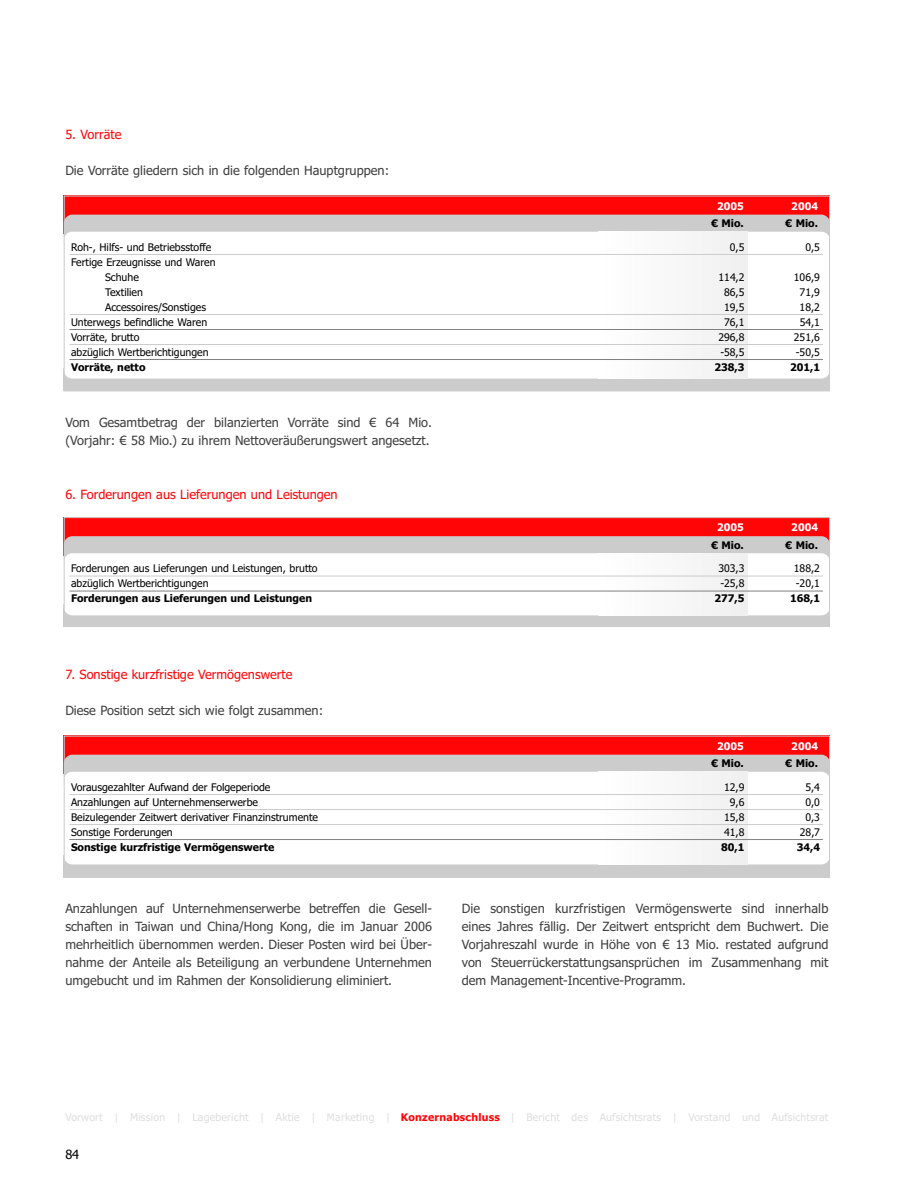
<style>
.page{position:relative;width:915px;height:1191px;background:#fff}
.page>*{position:absolute;margin:0;border:0;box-sizing:border-box;transform-origin:0 0}
.t1{font:12.75px/18px "Tahoma";color:#404040;text-align:justify}
.t2{font:12.75px "Tahoma";color:#ff0506}
.t3{font:12.75px "Tahoma";color:#000}
.t4{font:10.5px/15px "Tahoma";color:#000}
.t5{font:700 10.5px "Tahoma";color:#000}
.t6{font:10.5px "Tahoma";letter-spacing:.02em;color:#dedede}
.t7{font:700 10.5px "Tahoma";color:#fff}
.s1{font-weight:700;color:#ff0506}
</style>
<div class="page">
<div style="left:64px;top:368px;width:765px;height:22px;background:#ccc"></div>
<div style="left:64px;top:196px;width:765px;height:38px;background:#ff0506"></div>
<div style="left:64px;top:215px;width:765px;height:38px;background:#ccc;border-radius:9px"></div>
<div style="left:64px;top:232px;width:765px;height:146px;background:#fff;border-radius:9px"></div>
<div style="left:634px;top:232px;width:10px;height:146px;background:#fbfbfb"></div>
<div style="left:644px;top:232px;width:9px;height:146px;background:#fafafa"></div>
<div style="left:653px;top:232px;width:10px;height:146px;background:#f9f9f9"></div>
<div style="left:663px;top:232px;width:10px;height:146px;background:#f8f8f8"></div>
<div style="left:672px;top:232px;width:10px;height:146px;background:#f7f7f7"></div>
<div style="left:682px;top:232px;width:10px;height:146px;background:#f6f6f6"></div>
<div style="left:692px;top:232px;width:9px;height:146px;background:#f5f5f5"></div>
<div style="left:701px;top:232px;width:10px;height:146px;background:#f4f4f4"></div>
<div style="left:711px;top:232px;width:9px;height:146px;background:#f3f3f3"></div>
<div style="left:720px;top:232px;width:10px;height:146px;background:#f2f2f2"></div>
<div style="left:730px;top:232px;width:9px;height:146px;background:#f1f1f1"></div>
<div style="left:739px;top:232px;width:8px;height:146px;background:#f0f0f0"></div>
<div style="left:64px;top:196px;width:765px;height:195px;border:1px solid #ccc"></div>
<hr style="left:69px;top:254px;width:753px;height:1px;background:#ccc">
<hr style="left:69px;top:314px;width:753px;height:1px;background:#ccc">
<hr style="left:69px;top:329px;width:753px;height:1px;background:#808080">
<hr style="left:69px;top:344px;width:753px;height:1px;background:#ccc">
<hr style="left:69px;top:359px;width:753px;height:1px;background:#808080">
<div style="left:64px;top:604px;width:765px;height:23px;background:#ccc"></div>
<div style="left:64px;top:517px;width:765px;height:38px;background:#ff0506"></div>
<div style="left:64px;top:536px;width:765px;height:39px;background:#ccc;border-radius:9px"></div>
<div style="left:64px;top:553px;width:765px;height:62px;background:#fff;border-radius:9px"></div>
<div style="left:636px;top:553px;width:6px;height:62px;background:#fbfbfb"></div>
<div style="left:645px;top:553px;width:7px;height:62px;background:#fafafa"></div>
<div style="left:655px;top:553px;width:6px;height:62px;background:#f9f9f9"></div>
<div style="left:665px;top:553px;width:6px;height:62px;background:#f8f8f8"></div>
<div style="left:674px;top:553px;width:6px;height:62px;background:#f7f7f7"></div>
<div style="left:684px;top:553px;width:6px;height:62px;background:#f6f6f6"></div>
<div style="left:693px;top:553px;width:7px;height:62px;background:#f5f5f5"></div>
<div style="left:703px;top:553px;width:6px;height:62px;background:#f4f4f4"></div>
<div style="left:712px;top:553px;width:7px;height:62px;background:#f3f3f3"></div>
<div style="left:722px;top:553px;width:6px;height:62px;background:#f2f2f2"></div>
<div style="left:731px;top:553px;width:7px;height:62px;background:#f1f1f1"></div>
<div style="left:741px;top:553px;width:6px;height:62px;background:#f0f0f0"></div>
<div style="left:64px;top:517px;width:765px;height:106px;border:1px solid #ccc"></div>
<hr style="left:69px;top:575px;width:753px;height:1px;background:#ccc">
<hr style="left:69px;top:590px;width:753px;height:1px;background:#808080">
<div style="left:64px;top:854px;width:765px;height:23px;background:#ccc"></div>
<div style="left:64px;top:735px;width:765px;height:39px;background:#ff0506"></div>
<div style="left:64px;top:754px;width:765px;height:39px;background:#ccc;border-radius:9px"></div>
<div style="left:64px;top:771px;width:765px;height:93px;background:#fff;border-radius:9px"></div>
<div style="left:635px;top:771px;width:8px;height:93px;background:#fbfbfb"></div>
<div style="left:645px;top:771px;width:7px;height:93px;background:#fafafa"></div>
<div style="left:654px;top:771px;width:8px;height:93px;background:#f9f9f9"></div>
<div style="left:664px;top:771px;width:8px;height:93px;background:#f8f8f8"></div>
<div style="left:673px;top:771px;width:8px;height:93px;background:#f7f7f7"></div>
<div style="left:683px;top:771px;width:8px;height:93px;background:#f6f6f6"></div>
<div style="left:693px;top:771px;width:7px;height:93px;background:#f5f5f5"></div>
<div style="left:702px;top:771px;width:8px;height:93px;background:#f4f4f4"></div>
<div style="left:712px;top:771px;width:7px;height:93px;background:#f3f3f3"></div>
<div style="left:721px;top:771px;width:8px;height:93px;background:#f2f2f2"></div>
<div style="left:731px;top:771px;width:7px;height:93px;background:#f1f1f1"></div>
<div style="left:740px;top:771px;width:7px;height:93px;background:#f0f0f0"></div>
<div style="left:64px;top:735px;width:765px;height:142px;border:1px solid #ccc"></div>
<hr style="left:69px;top:794px;width:753px;height:1px;background:#ccc">
<hr style="left:69px;top:809px;width:753px;height:1px;background:#ccc">
<hr style="left:69px;top:824px;width:753px;height:1px;background:#ccc">
<hr style="left:69px;top:839px;width:753px;height:1px;background:#808080">
<p class="t2" style="left:65px;top:129px;width:58px">5. Vorräte</p>
<p class="t1" style="left:65px;top:163px;width:325px">Die Vorräte gliedern sich in die folgenden Hauptgruppen:</p>
<p class="t7" style="left:716px;top:201px;width:28px">2005</p>
<p class="t7" style="left:791px;top:201px;width:28px">2004</p>
<p class="t5" style="left:711px;top:219px;width:34px">€ Mio.</p>
<p class="t5" style="left:785px;top:219px;width:34px">€ Mio.</p>
<p class="t4" style="left:71px;top:240px;width:142px">Roh-, Hilfs- und Betriebsstoffe</p>
<p class="t4" style="left:729px;top:240px;width:16px">0,5</p>
<p class="t4" style="left:805px;top:240px;width:16px">0,5</p>
<p class="t4" style="left:105px;top:255px;width:112px;text-indent:-34px">Fertige Erzeugnisse und Waren<br>Schuhe</p>
<p class="t4" style="left:718px;top:270px;width:28px">114,2</p>
<p class="t4" style="left:793px;top:270px;width:28px">106,9</p>
<p class="t4" style="left:105px;top:285px;width:39px">Textilien</p>
<p class="t4" style="left:724px;top:285px;width:22px">86,5</p>
<p class="t4" style="left:799px;top:285px;width:22px">71,9</p>
<p class="t4" style="left:105px;top:300px;width:102px">Accessoires/Sonstiges</p>
<p class="t4" style="left:724px;top:300px;width:22px">19,5</p>
<p class="t4" style="left:799px;top:300px;width:22px">18,2</p>
<p class="t4" style="left:71px;top:315px;width:138px">Unterwegs befindliche Waren</p>
<p class="t4" style="left:724px;top:315px;width:22px">76,1</p>
<p class="t4" style="left:799px;top:315px;width:22px">54,1</p>
<p class="t4" style="left:71px;top:330px;width:70px">Vorräte, brutto</p>
<p class="t4" style="left:718px;top:330px;width:28px">296,8</p>
<p class="t4" style="left:793px;top:330px;width:28px">251,6</p>
<p class="t4" style="left:71px;top:345px;width:139px">abzüglich Wertberichtigungen</p>
<p class="t4" style="left:720px;top:345px;width:26px">-58,5</p>
<p class="t4" style="left:795px;top:345px;width:26px">-50,5</p>
<p class="t5" style="left:71px;top:363px;width:76px">Vorräte, netto</p>
<p class="t5" style="left:714px;top:363px;width:32px">238,3</p>
<p class="t5" style="left:789px;top:363px;width:32px">201,1</p>
<p class="t1" style="left:65px;top:415px;width:368px">Vom Gesamtbetrag der bilanzierten Vorräte sind € 64 Mio. (Vorjahr: € 58 Mio.) zu ihrem Nettoveräußerungswert angesetzt.</p>
<p class="t2" style="left:65px;top:489px;width:274px">6. Forderungen aus Lieferungen und Leistungen</p>
<p class="t7" style="left:716px;top:523px;width:28px">2005</p>
<p class="t7" style="left:791px;top:523px;width:28px">2004</p>
<p class="t5" style="left:711px;top:540px;width:34px">€ Mio.</p>
<p class="t5" style="left:785px;top:540px;width:34px">€ Mio.</p>
<p class="t4" style="left:71px;top:562px;width:248px">Forderungen aus Lieferungen und Leistungen, brutto</p>
<p class="t4" style="left:718px;top:562px;width:28px">303,3</p>
<p class="t4" style="left:793px;top:562px;width:28px">188,2</p>
<p class="t4" style="left:71px;top:577px;width:139px">abzüglich Wertberichtigungen</p>
<p class="t4" style="left:720px;top:577px;width:26px">-25,8</p>
<p class="t4" style="left:795px;top:577px;width:26px">-20,1</p>
<p class="t5" style="left:71px;top:594px;width:242px">Forderungen aus Lieferungen und Leistungen</p>
<p class="t5" style="left:714px;top:594px;width:32px">277,5</p>
<p class="t5" style="left:789px;top:594px;width:32px">168,1</p>
<p class="t2" style="left:65px;top:669px;width:228px">7. Sonstige kurzfristige Vermögenswerte</p>
<p class="t1" style="left:65px;top:703px;width:259px">Diese Position setzt sich wie folgt zusammen:</p>
<p class="t7" style="left:716px;top:741px;width:28px">2005</p>
<p class="t7" style="left:791px;top:741px;width:28px">2004</p>
<p class="t5" style="left:711px;top:759px;width:34px">€ Mio.</p>
<p class="t5" style="left:785px;top:759px;width:34px">€ Mio.</p>
<p class="t4" style="left:71px;top:780px;width:201px">Vorausgezahlter Aufwand der Folgeperiode</p>
<p class="t4" style="left:724px;top:780px;width:22px">12,9</p>
<p class="t4" style="left:805px;top:780px;width:16px">5,4</p>
<p class="t4" style="left:71px;top:795px;width:188px">Anzahlungen auf Unternehmenserwerbe</p>
<p class="t4" style="left:729px;top:795px;width:16px">9,6</p>
<p class="t4" style="left:805px;top:795px;width:16px">0,0</p>
<p class="t4" style="left:71px;top:810px;width:248px">Beizulegender Zeitwert derivativer Finanzinstrumente</p>
<p class="t4" style="left:724px;top:810px;width:22px">15,8</p>
<p class="t4" style="left:805px;top:810px;width:16px">0,3</p>
<p class="t4" style="left:71px;top:825px;width:103px">Sonstige Forderungen</p>
<p class="t4" style="left:724px;top:825px;width:22px">41,8</p>
<p class="t4" style="left:799px;top:825px;width:22px">28,7</p>
<p class="t5" style="left:71px;top:843px;width:205px">Sonstige kurzfristige Vermögenswerte</p>
<p class="t5" style="left:721px;top:843px;width:25px">80,1</p>
<p class="t5" style="left:796px;top:843px;width:25px">34,4</p>
<p class="t1" style="left:65px;top:901px;width:368px">Anzahlungen auf Unternehmenserwerbe betreffen die Gesell&shy;schaften in Taiwan und China/Hong Kong, die im Januar 2006 mehrheitlich übernommen werden. Dieser Posten wird bei Über&shy;nahme der Anteile als Beteiligung an verbundene Unternehmen umgebucht und im Rahmen der Konsolidierung eliminiert.</p>
<p class="t1" style="left:461px;top:901px;width:368px">Die sonstigen kurzfristigen Vermögenswerte sind innerhalb eines Jahres fällig. Der Zeitwert entspricht dem Buchwert. Die Vorjahreszahl wurde in Höhe von € 13 Mio. restated aufgrund von Steuerrückerstattungsansprüchen im Zusammenhang mit dem Management-Incentive-Programm.</p>
<p class="t6" style="left:65px;top:1113px;width:764px">Vorwort | Mission | Lagebericht | Aktie | Marketing | <span class="s1">Konzernabschluss</span> | Bericht des Aufsichtsrats | Vorstand und Aufsichtsrat</p>
<p class="t3" style="left:65px;top:1149px;width:15px">84</p>
</div>
